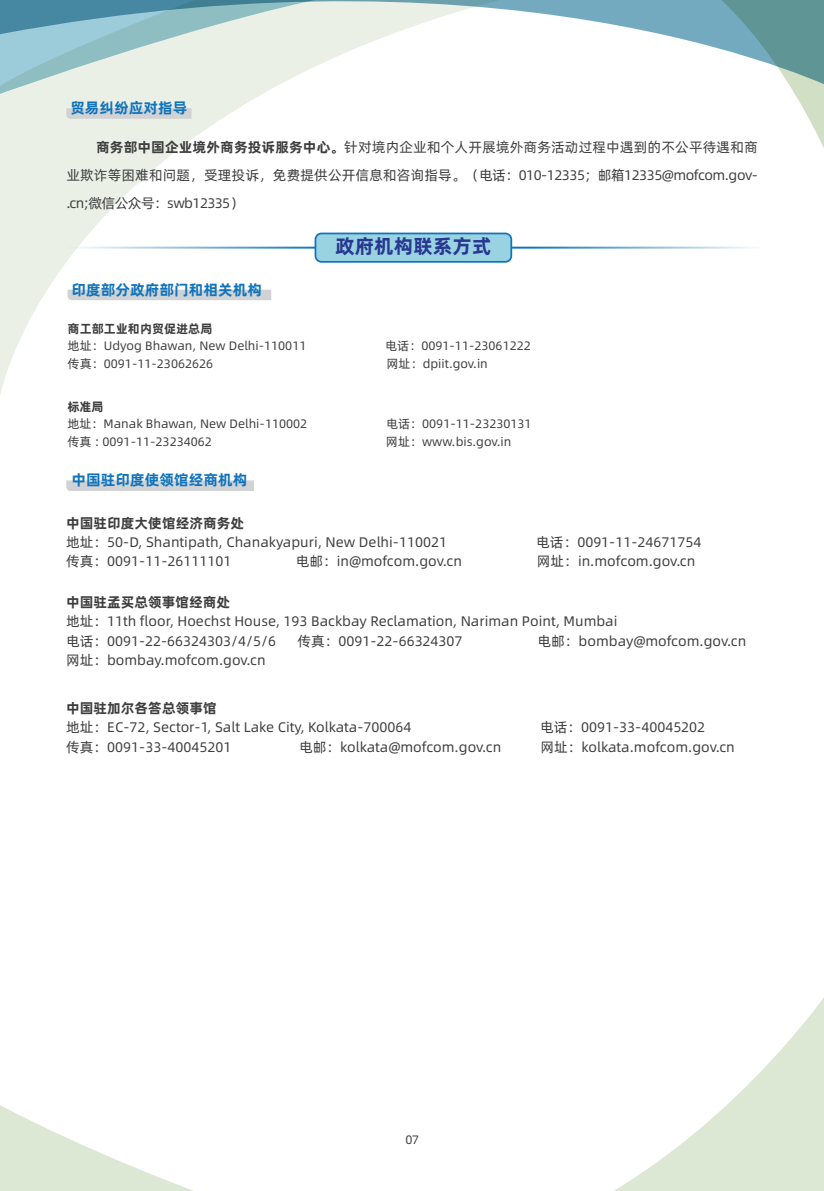
<style>
.page{position:relative;width:824px;height:1191px;background:#fff}
.page>*{position:absolute;margin:0;border:0;box-sizing:border-box;transform-origin:0 0}
.t1{font:700 19.78px "Alibaba Pu Hui Ti";color:#283890}
.t2{font:700 14.88px "Alibaba Pu Hui Ti";color:#1074bc}
.t3{font:13.83px/28px "Alibaba Pu Hui Ti";color:#3e3e3f;text-align:justify}
.t4{font:700 13.83px "Alibaba Pu Hui Ti";color:#3e3e3f}
.t5{font:12.25px "Alibaba Pu Hui Ti";color:#3e3e3f}
.t6{font:700 12.25px "Alibaba Pu Hui Ti";color:#3e3e3f}
.s1{font-weight:700}
</style>
<div class="page">
<svg style="left:614px;top:999px;width:209px;height:192px"></svg>
<svg style="left:1px;top:94px;width:560px;height:297px"></svg>
<svg style="left:1px;top:91px;width:266px;height:3px"></svg>
<svg style="left:793px;top:91px;width:30px;height:55px"></svg>
<svg style="left:1px;top:0;width:822px;height:91px"></svg>
<svg style="left:0;top:1105px;width:194px;height:86px"></svg>
<svg style="left:0;top:0;width:1px;height:394px"></svg>
<svg style="left:66px;top:108px;width:125px;height:11px"></svg>
<hr style="left:64px;top:247px;width:698px;height:2px;background:#fff">
<div style="left:315px;top:233px;width:196px;height:29px;background:#99d3e2;border-radius:6px"></div>
<div style="left:314px;top:232px;width:198px;height:31px;border:2px solid #1074bc;border-radius:6px"></div>
<div style="left:68px;top:290px;width:203px;height:10px;background:#d1d2d4"></div>
<svg style="left:66px;top:480px;width:188px;height:11px;background:#d2d3d5"></svg>
<p class="t2" style="left:70px;top:96px;width:119px">贸易纠纷应对指导</p>
<p class="t3" style="left:66px;top:132px;width:693px;text-indent:30px"><span class="s1">商务部中国企业境外商务投诉服务中心。</span>针对境内企业和个人开展境外商务活动过程中遇到的不公平待遇和商业欺诈等困难和问题，受理投诉，免费提供公开信息和咨询指导。（电话：010-12335；邮箱12335@mofcom.gov-.cn;微信公众号：swb12335）</p>
<h1 class="t1" style="left:335px;top:231px;width:158px">政府机构联系方式</h1>
<p class="t2" style="left:72px;top:278px;width:192px">印度部分政府部门和相关机构</p>
<p class="t6" style="left:68px;top:319px;width:146px">商工部工业和内贸促进总局</p>
<p class="t5" style="left:68px;top:337px;width:240px">地址：Udyog Bhawan, New Delhi-110011</p>
<p class="t5" style="left:385px;top:337px;width:147px">电话：0091-11-23061222</p>
<p class="t5" style="left:68px;top:354px;width:147px">传真：0091-11-23062626</p>
<p class="t5" style="left:386px;top:354px;width:103px">网址：dpiit.gov.in</p>
<p class="t6" style="left:67px;top:397px;width:38px">标准局</p>
<p class="t5" style="left:67px;top:414px;width:241px">地址：Manak Bhawan, New Delhi-110002</p>
<p class="t5" style="left:386px;top:414px;width:147px">电话：0091-11-23230131</p>
<p class="t5" style="left:67px;top:432px;width:146px">传真 : 0091-11-23234062</p>
<p class="t5" style="left:386px;top:432px;width:127px">网址：www.bis.gov.in</p>
<p class="t2" style="left:72px;top:468px;width:177px">中国驻印度使领馆经商机构</p>
<p class="t4" style="left:66px;top:512px;width:179px">中国驻印度大使馆经济商务处</p>
<p class="t3" style="left:66px;top:527px;width:382px">地址：50-D, Shantipath, Chanakyapuri, New Delhi-110021</p>
<p class="t3" style="left:536px;top:527px;width:167px">电话：0091-11-24671754</p>
<p class="t3" style="left:66px;top:546px;width:167px">传真：0091-11-26111101</p>
<p class="t3" style="left:296px;top:546px;width:168px">电邮：in@mofcom.gov.cn</p>
<p class="t3" style="left:537px;top:546px;width:160px">网址：in.mofcom.gov.cn</p>
<p class="t4" style="left:66px;top:591px;width:166px">中国驻孟买总领事馆经商处</p>
<p class="t3" style="left:66px;top:611px;width:553px;line-height:19.1px">地址：11th floor, Hoechst House, 193 Backbay Reclamation, Nariman Point, Mumbai电话：0091-22-66324303/4/5/6</p>
<p class="t3" style="left:297px;top:626px;width:167px">传真：0091-22-66324307</p>
<p class="t3" style="left:537px;top:626px;width:210px">电邮：bombay@mofcom.gov.cn</p>
<p class="t3" style="left:66px;top:645px;width:201px">网址：bombay.mofcom.gov.cn</p>
<p class="t4" style="left:66px;top:697px;width:152px">中国驻加尔各答总领事馆</p>
<p class="t3" style="left:66px;top:713px;width:347px">地址：EC-72, Sector-1, Salt Lake City, Kolkata-700064</p>
<p class="t3" style="left:540px;top:713px;width:167px">电话：0091-33-40045202</p>
<p class="t3" style="left:66px;top:732px;width:167px">传真：0091-33-40045201</p>
<p class="t3" style="left:299px;top:732px;width:203px">电邮：kolkata@mofcom.gov.cn</p>
<p class="t3" style="left:540px;top:732px;width:196px">网址：kolkata.mofcom.gov.cn</p>
<p class="t5" style="left:405px;top:1130px;width:15px">07</p>
</div>
